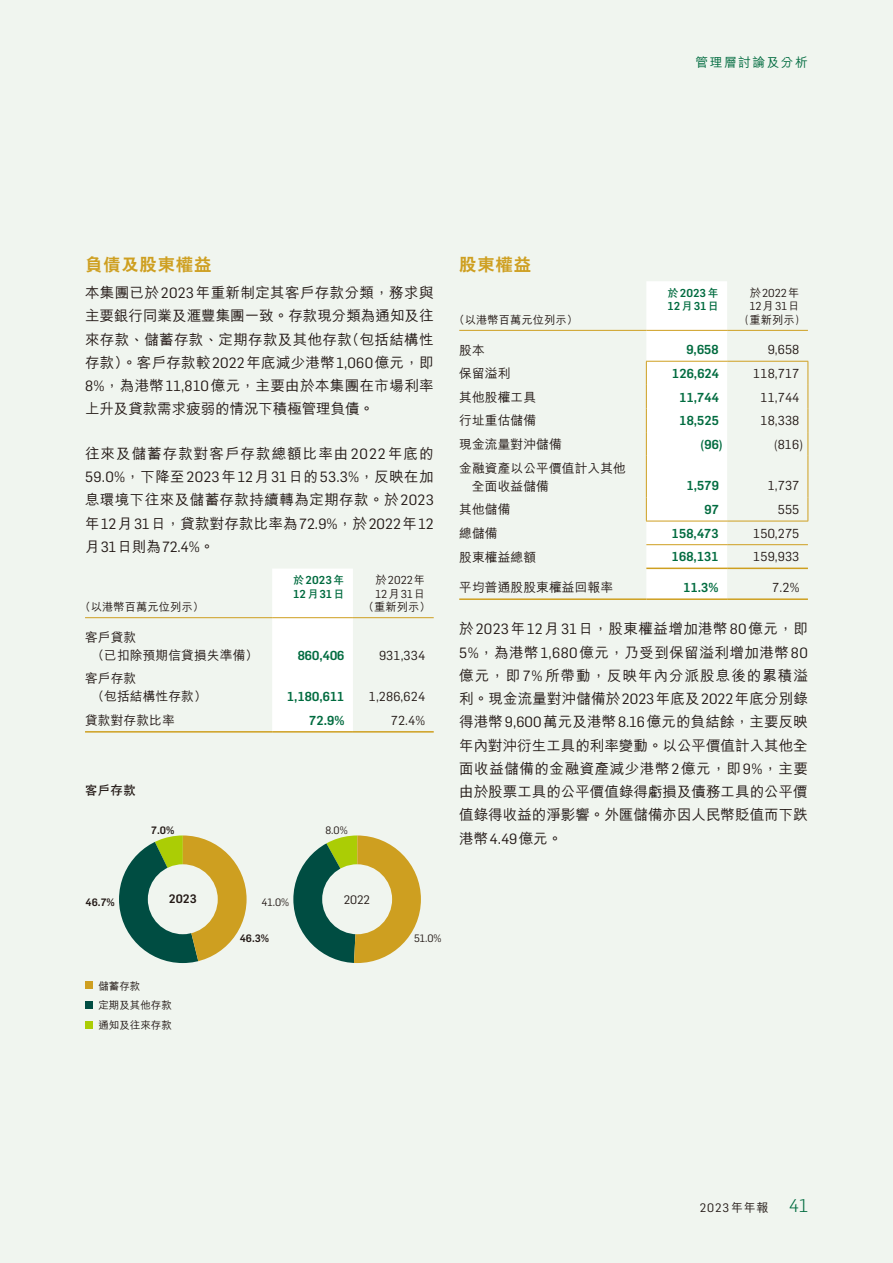
<style>
.page{position:relative;width:893px;height:1263px;background:#f0f5ef}
.page>*{position:absolute;margin:0;border:0;box-sizing:border-box;transform-origin:0 0}
.t1{font:800 17.25px "C Hei 2 HK";letter-spacing:.055em;color:#ce9f20}
.t2{font:500 14.55px/23.2px "M Hei HK";letter-spacing:.01em;color:#231916;text-align:justify}
.t3{font:500 14.55px/23.2px "M Hei HK";letter-spacing:.03em;color:#231916}
.t4{font:14.55px "Flama";color:#231916}
.t5{font:500 14.55px "M Hei HK";letter-spacing:.07em;color:#231916}
.t6{font:500 12.75px/18px "M Hei HK";letter-spacing:.005em;color:#231916}
.t7{font:12.75px "Flama";letter-spacing:.005em;color:#231916}
.t8{font:500 12.75px "Flama";letter-spacing:.01em;color:#006b3f}
.t9{font:500 12.75px "M Hei HK";letter-spacing:.115em;color:#006b3f}
.t10{font:700 12.75px "C Hei 2 HK";color:#231916}
.t11{font:12px "Flama";letter-spacing:.035em;color:#231916}
.t12{font:500 12px "Flama";color:#231916}
.t13{font:500 11.25px "M Hei HK";letter-spacing:.005em;color:#231916}
.t14{font:500 11.25px/13.5px "Flama";color:#006b3f}
.t15{font:11.25px/13.5px "Flama";color:#231916}
.t16{font:500 10.5px/19.8px "M Hei HK";color:#231916}
.t17{font:500 10.5px "Flama";color:#231916}
.t18{font:10.5px "Flama";color:#231916}
.s1{font-family:"Flama";font-weight:400}
.s2{font-family:"M Hei HK";font-weight:500}
.s3{font-family:"C Hei 2 HK";font-weight:700}
.s4{font-family:"M Hei HK"}
.s5{font-weight:300;font-size:18px;color:#006b3f}
</style>
<div class="page">
<div style="left:86px;top:982px;width:7px;height:7px;background:#ce9f20"></div>
<div style="left:86px;top:1002px;width:7px;height:7px;background:#004d42"></div>
<div style="left:86px;top:1021px;width:7px;height:7px;background:#abcd05"></div>
<svg style="left:293px;top:835px;width:128px;height:128px"></svg>
<svg style="left:119px;top:835px;width:128px;height:128px"></svg>
<div style="left:272px;top:569px;width:81px;height:162px;background:#fff"></div>
<hr style="left:85px;top:731px;width:187px;height:2px;background:#ce9f20">
<hr style="left:272px;top:731px;width:81px;height:2px;background:#ce9f20">
<hr style="left:353px;top:731px;width:81px;height:2px;background:#ce9f20">
<hr style="left:85px;top:617px;width:187px;height:1px;background:#ce9f20">
<hr style="left:272px;top:617px;width:81px;height:1px;background:#ce9f20">
<hr style="left:353px;top:617px;width:81px;height:1px;background:#ce9f20">
<hr style="left:459px;top:598px;width:187px;height:2px;background:#ce9f20">
<hr style="left:646px;top:598px;width:81px;height:2px;background:#ce9f20">
<hr style="left:727px;top:598px;width:81px;height:2px;background:#ce9f20">
<hr style="left:727px;top:568px;width:81px;height:1px;background:#ce9f20">
<hr style="left:727px;top:544px;width:81px;height:1px;background:#ce9f20">
<hr style="left:459px;top:330px;width:187px;height:1px;background:#ce9f20">
<hr style="left:727px;top:330px;width:81px;height:1px;background:#ce9f20">
<hr style="left:727px;top:361px;width:81px;height:1px;background:#ce9f20">
<svg style="left:808px;top:361px;width:1px;height:95px"></svg>
<hr style="left:808px;top:456px;width:1px;height:41px;background:#ce9f20">
<div style="left:646px;top:281px;width:81px;height:318px;background:#fff"></div>
<svg style="left:808px;top:497px;width:1px;height:24px"></svg>
<hr style="left:646px;top:521px;width:81px;height:1px;background:#ce9f20">
<hr style="left:727px;top:521px;width:81px;height:1px;background:#ce9f20">
<p class="t9" style="left:696px;top:53px;width:114px">管理層討論及分析</p>
<p class="t1" style="left:85px;top:255px;width:128px">負債及股東權益</p>
<p class="t2" style="left:85px;top:280px;width:350px">本集團已於<span class="s1">2023</span>年重新制定其客戶存款分類，務求與主要銀行同業及滙豐集團一致。存款現分類為通知及往來存款、儲蓄存款、定期存款及其他存款（包括結構性存款）。客戶存款較<span class="s1">2022</span>年底減少港幣<span class="s1">1,060</span>億元，即<span class="s1">8%</span>，為港幣<span class="s1">11,810</span>億元，主要由於本集團在市場利率上升及貸款需求疲弱的情況下積極管理負債。</p>
<p class="t5" style="left:85px;top:443px;width:350px">往來及儲蓄存款對客戶存款總額比率由<span class="s1">2022</span>年底的</p>
<p class="t4" style="left:85px;top:467px;width:350px">59.0%<span class="s2">，下降至</span>2023<span class="s2">年</span>12<span class="s2">月</span>31<span class="s2">日的</span>53.3%<span class="s2">，反映在加</span></p>
<p class="t3" style="left:85px;top:487px;width:350px">息環境下往來及儲蓄存款持續轉為定期存款。於<span class="s1">2023</span>年<span class="s1">12</span>月<span class="s1">31</span>日，貸款對存款比率為<span class="s1">72.9%</span>，於<span class="s1">2022</span>年<span class="s1">12</span></p>
<p class="t4" style="left:85px;top:537px;width:131px"><span class="s2">月</span>31<span class="s2">日則為</span>72.4%<span class="s2">。</span></p>
<p class="t13" style="left:79px;top:599px;width:126px">（以港幣百萬元位列示）</p>
<p class="t6" style="left:91px;top:627px;width:168px;text-indent:-6px">客戶貸款<br>（已扣除預期信貸損失準備）</p>
<p class="t6" style="left:91px;top:669px;width:117px;text-indent:-6px">客戶存款<br>（包括結構性存款）</p>
<p class="t14" style="left:293px;top:573px;width:53px"><span class="s3">於</span>2023<span class="s3">年<br></span>12<span class="s3">月</span>31<span class="s3">日</span></p>
<p class="t15" style="left:375px;top:573px;width:51px"><span class="s2">於</span>2022<span class="s2">年<br></span>12<span class="s2">月</span>31<span class="s2">日</span></p>
<p class="t13" style="left:363px;top:599px;width:69px">（重新列示）</p>
<p class="t8" style="left:298px;top:646px;width:48px">860,406</p>
<p class="t7" style="left:379px;top:646px;width:48px">931,334</p>
<p class="t8" style="left:287px;top:687px;width:59px">1,180,611</p>
<p class="t7" style="left:369px;top:688px;width:58px">1,286,624</p>
<p class="t6" style="left:85px;top:710px;width:91px">貸款對存款比率</p>
<p class="t8" style="left:309px;top:711px;width:37px">72.9%</p>
<p class="t7" style="left:391px;top:712px;width:36px">72.4%</p>
<p class="t10" style="left:85px;top:784px;width:52px">客<span class="s4">戶</span>存款</p>
<p class="t17" style="left:151px;top:823px;width:25px">7.0%</p>
<p class="t18" style="left:325px;top:823px;width:24px">8.0%</p>
<p class="t1" style="left:459px;top:255px;width:73px">股東權益</p>
<p class="t13" style="left:454px;top:311px;width:126px">（以港幣百萬元位列示）</p>
<p class="t14" style="left:667px;top:285px;width:53px"><span class="s3">於</span>2023<span class="s3">年<br></span>12<span class="s3">月</span>31<span class="s3">日</span></p>
<p class="t15" style="left:750px;top:285px;width:51px"><span class="s2">於</span>2022<span class="s2">年<br></span>12<span class="s2">月</span>31<span class="s2">日</span></p>
<p class="t13" style="left:745px;top:311px;width:56px"><span class="s1">(</span>重新列示<span class="s1">)</span></p>
<p class="t6" style="left:459px;top:340px;width:27px">股本</p>
<p class="t8" style="left:686px;top:341px;width:34px">9,658</p>
<p class="t7" style="left:768px;top:341px;width:33px">9,658</p>
<p class="t6" style="left:459px;top:363px;width:53px">保留溢利</p>
<p class="t8" style="left:672px;top:364px;width:48px">126,624</p>
<p class="t7" style="left:753px;top:365px;width:48px">118,717</p>
<p class="t6" style="left:459px;top:387px;width:78px">其他股權工具</p>
<p class="t8" style="left:679px;top:388px;width:41px">11,744</p>
<p class="t7" style="left:760px;top:388px;width:40px">11,744</p>
<p class="t6" style="left:459px;top:411px;width:78px">行址重估儲備</p>
<p class="t8" style="left:679px;top:411px;width:41px">18,525</p>
<p class="t7" style="left:760px;top:412px;width:40px">18,338</p>
<p class="t6" style="left:459px;top:434px;width:104px">現金流量對沖儲備</p>
<p class="t8" style="left:700px;top:435px;width:24px">(96)</p>
<p class="t7" style="left:774px;top:435px;width:31px">(816)</p>
<p class="t6" style="left:472px;top:458px;width:156px;text-indent:-13px">金融資產以公平價值計入其他全面收益儲備</p>
<p class="t8" style="left:687px;top:477px;width:34px">1,579</p>
<p class="t7" style="left:768px;top:477px;width:33px">1,737</p>
<p class="t6" style="left:459px;top:499px;width:53px">其他儲備</p>
<p class="t8" style="left:704px;top:500px;width:16px">97</p>
<p class="t7" style="left:778px;top:501px;width:23px">555</p>
<p class="t6" style="left:459px;top:523px;width:40px">總儲備</p>
<p class="t8" style="left:672px;top:524px;width:48px">158,473</p>
<p class="t7" style="left:753px;top:524px;width:48px">150,275</p>
<p class="t6" style="left:459px;top:547px;width:78px">股東權益總額</p>
<p class="t8" style="left:672px;top:548px;width:48px">168,131</p>
<p class="t7" style="left:753px;top:548px;width:48px">159,933</p>
<p class="t6" style="left:459px;top:578px;width:155px">平均普通股股東權益回報率</p>
<p class="t8" style="left:683px;top:578px;width:37px">11.3%</p>
<p class="t7" style="left:772px;top:579px;width:29px">7.2%</p>
<p class="t2" style="left:459px;top:616px;width:350px">於<span class="s1">2023</span>年<span class="s1">12</span>月<span class="s1">31</span>日，股東權益增加港幣<span class="s1">80</span>億元，即<span class="s1">5%</span>，為港幣<span class="s1">1,680</span>億元，乃受到保留溢利增加港幣<span class="s1">80</span>億元，即<span class="s1">7%</span>所帶動，反映年內分派股息後的累積溢利。現金流量對沖儲備於<span class="s1">2023</span>年底及<span class="s1">2022</span>年底分別錄得港幣<span class="s1">9,600</span>萬元及港幣<span class="s1">8.16</span>億元的負結餘，主要反映年內對沖衍生工具的利率變動。以公平價值計入其他全面收益儲備的金融資產減少港幣<span class="s1">2</span>億元，即<span class="s1">9%</span>，主要由於股票工具的公平價值錄得虧損及債務工具的公平價值錄得收益的淨影響。外匯儲備亦因人民幣貶值而下跌港幣<span class="s1">4.49</span>億元。</p>
<p class="t12" style="left:169px;top:890px;width:29px">2023</p>
<p class="t11" style="left:344px;top:891px;width:28px">2022</p>
<p class="t17" style="left:86px;top:894px;width:31px">46.7%</p>
<p class="t18" style="left:261px;top:895px;width:29px">41.0%</p>
<p class="t16" style="left:98px;top:975px;width:75px">儲蓄存款<br>定期及其他存款通知及往來存款</p>
<p class="t17" style="left:240px;top:931px;width:31px">46.3%</p>
<p class="t18" style="left:414px;top:931px;width:29px">51.0%</p>
<p class="t11" style="left:700px;top:1199px;width:109px">2023<span class="s2">年年報</span> <span class="s5">41</span></p>
</div>
